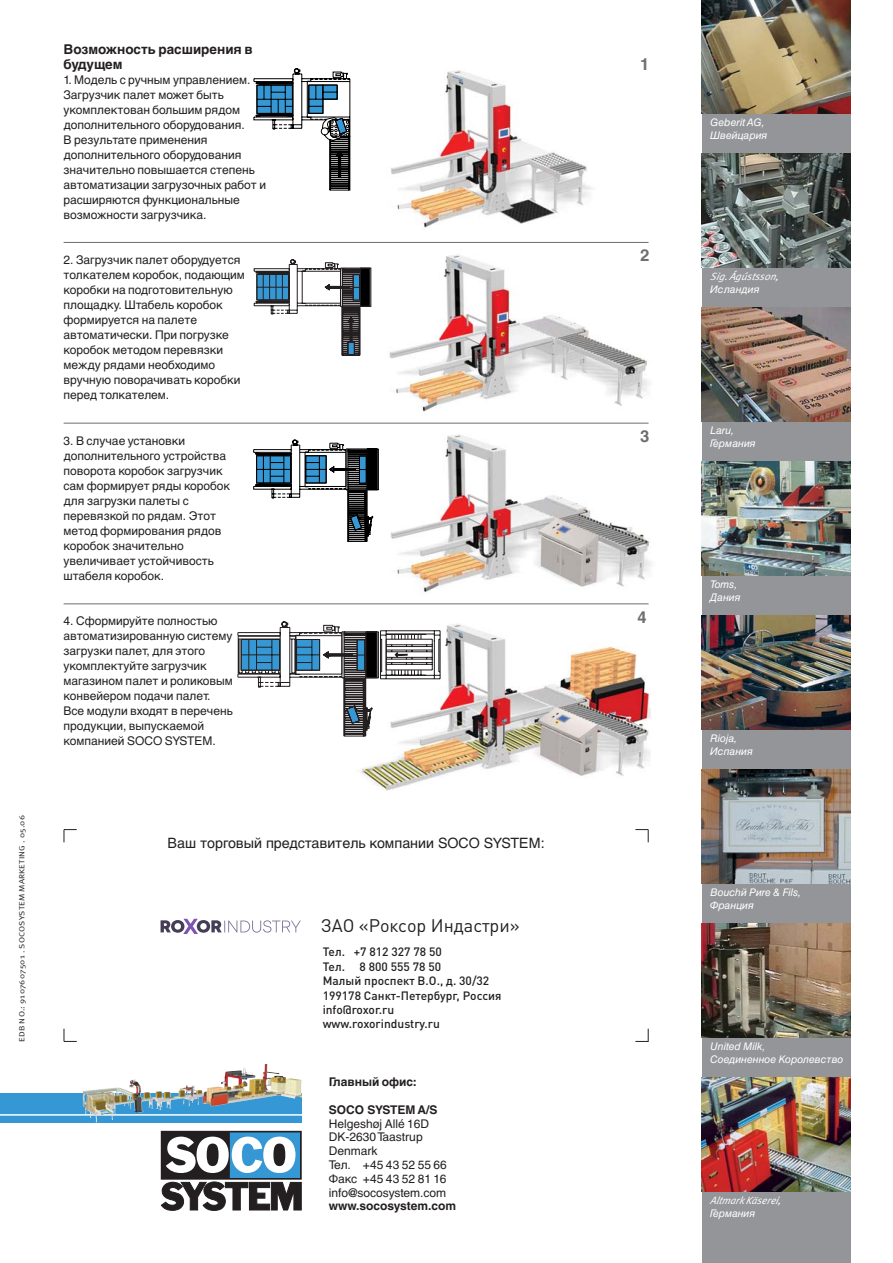
<style>
.page{position:relative;width:893px;height:1263px;background:#fff}
.page>*{position:absolute;margin:0;border:0;box-sizing:border-box;transform-origin:0 0}
.t1{font:18px "DIN Pro";color:#231f20}
.t2{font:700 16.5px "Helvetica Cyr";color:#6d6e70}
.t3{font:14.25px "Helvetica Cyr Upright";color:#231f20}
.t4{font:700 13.5px/15px "Helvetica Cyr";color:#231f20}
.t5{font:12px/15px "Helvetica Cyr Upright";color:#231f20}
.t6{font:500 12px/14.4px "DIN Pro";color:#231f20}
.t7{font:12px/13.8px "Helvetica Cyr Upright";letter-spacing:-.02em;color:#231f20}
.t8{font:700 12px "Helvetica Cyr";color:#231f20}
.t9{font:12px "Helvetica";color:#231f20}
.t10{font:10.5px/13.5px "Helvetica Cyr Inclined";color:#fff}
.t11{font:italic 10.5px "Meta Normal";letter-spacing:-.005em;color:#fff}
.t12{font:7.5px "Meta Normal";letter-spacing:.03em;color:#231f20;scale:1.21 1}
</style>
<div class="page">
<img style="left:0;top:0;width:851px;height:1263px">
<svg style="left:160px;top:919px;width:141px;height:15px"></svg>
<p class="t12" style="left:17px;top:1042px;width:189px;rotate:-90deg">EDB NO.: 9107607501 . SOCOSYSTEM MARKETING . 05.06</p>
<p class="t4" style="left:64px;top:42px;width:191px">Возможность расширения в будущем</p>
<p class="t5" style="left:64px;top:72px;width:204px">1. Модель с ручным управлением.<br>Загрузчик палет может быть укомплектован большим рядом дополнительного оборудования.<br>В результате применения дополнительного оборудования значительно повышается степень автоматизации загрузочных работ и расширяются функциональные возможности загрузчика.</p>
<p class="t5" style="left:64px;top:252px;width:183px">2. Загрузчик палет оборудуется толкателем коробок, подающим коробки на подготовительную площадку. Штабель коробок формируется на палете автоматически. При погрузке коробок методом перевязки между рядами необходимо вручную поворачивать коробки перед толкателем.</p>
<p class="t5" style="left:64px;top:433px;width:168px">3. В случае установки дополнительного устройства поворота коробок загрузчик сам формирует ряды коробок для загрузки палеты с перевязкой по рядам. Этот метод формирования рядов коробок значительно увеличивает устойчивость штабеля коробок.</p>
<p class="t5" style="left:64px;top:614px;width:171px">4. Сформируйте полностью автоматизированную систему загрузки палет, для этого укомплектуйте загрузчик магазином палет и роликовым конвейером подачи палет.<br>Все модули входят в перечень продукции, выпускаемой компанией SOCO SYSTEM.</p>
<p class="t3" style="left:167px;top:835px;width:378px">Ваш торговый представитель компании SOCO SYSTEM:</p>
<h1 class="t1" style="left:321px;top:914px;width:200px">ЗАО «Роксор Индастри»</h1>
<p class="t6" style="left:322px;top:944px;width:180px">Тел. +7 812 327 78 50<br>Тел. 8 800 555 78 50<br>Малый проспект В.О., д. 30/32<br>199178 Санкт-Петербург, Россия info@roxor.ru www.roxorindustry.ru</p>
<p class="t8" style="left:329px;top:1075px;width:89px">Главный офис:</p>
<p class="t8" style="left:329px;top:1103px;width:110px">SOCO SYSTEM A/S</p>
<p class="t9" style="left:329px;top:1116px;width:102px">Helgeshøj Allé 16D</p>
<p class="t7" style="left:329px;top:1130px;width:119px">DK-2630 Taastrup<br>Denmark<br>Тел. +45 43 52 55 66<br>Факс +45 43 52 81 16 info@socosystem.com</p>
<p class="t8" style="left:329px;top:1199px;width:129px">www.socosystem.com</p>
<h2 class="t2" style="left:640px;top:55px;width:11px">1</h2>
<h2 class="t2" style="left:640px;top:246px;width:11px">2</h2>
<h2 class="t2" style="left:640px;top:426px;width:11px">3</h2>
<h2 class="t2" style="left:637px;top:608px;width:11px">4</h2>
<p class="t10" style="left:710px;top:115px;width:59px">Geberit AG,<br>Швейцария</p>
<p class="t11" style="left:710px;top:270px;width:70px">Sig .Ág ústsson,</p>
<p class="t10" style="left:710px;top:283px;width:51px">Исландия</p>
<p class="t10" style="left:710px;top:423px;width:47px">Laru,<br>Германия</p>
<p class="t10" style="left:710px;top:577px;width:32px">Toms,<br>Дания</p>
<p class="t10" style="left:710px;top:731px;width:44px">Rioja,<br>Испания</p>
<p class="t10" style="left:710px;top:885px;width:92px">Bouchй Pиre &amp; Fils,<br>Франция</p>
<p class="t10" style="left:710px;top:1039px;width:135px">United Milk,<br>Соединенное Королевство</p>
<p class="t11" style="left:710px;top:1194px;width:72px">A ltmark Käserei,</p>
<p class="t10" style="left:710px;top:1207px;width:47px">Германия</p>
</div>
